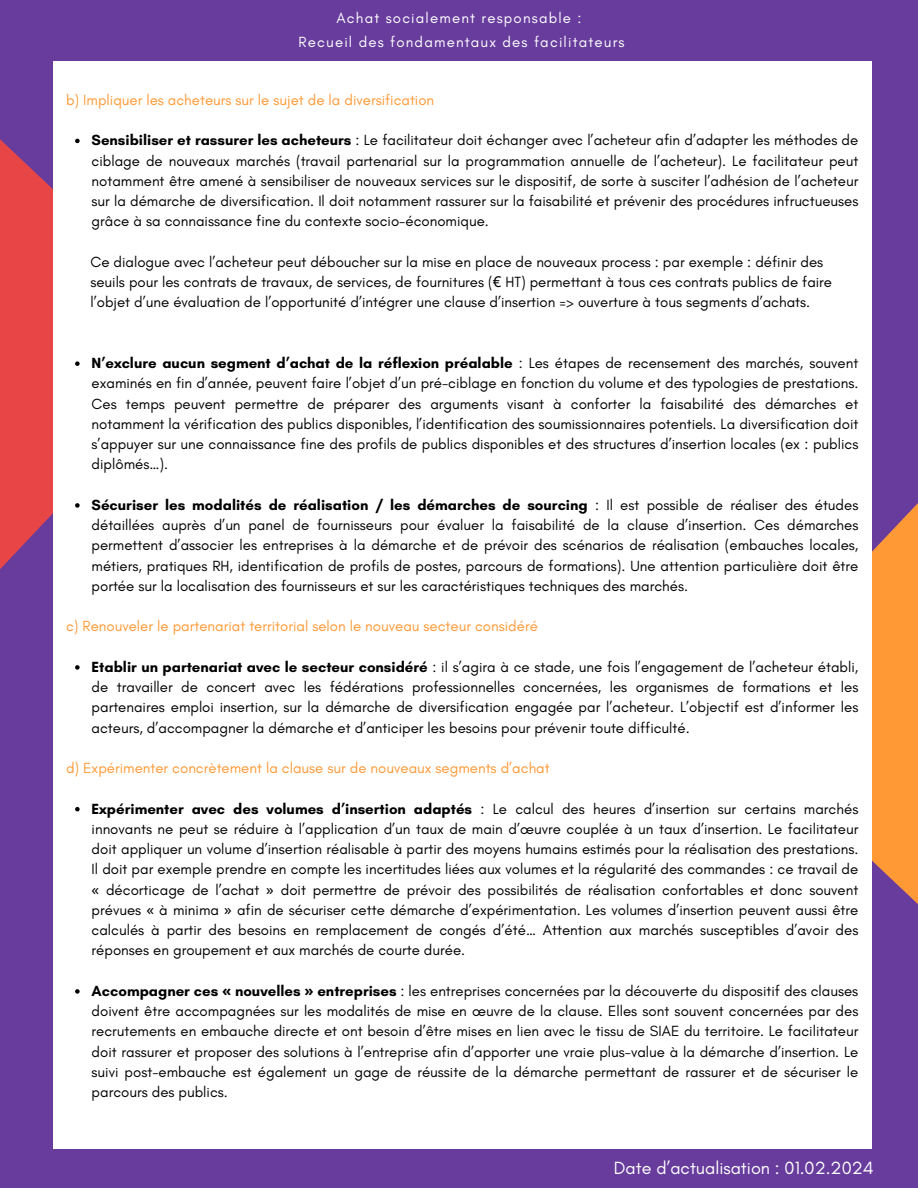
<style>
.page{position:relative;width:918px;height:1188px;background:#673c9d}
.page>*{position:absolute;margin:0;border:0;box-sizing:border-box;transform-origin:0 0}
.t1{font:18px "Glacial Indifference";color:#fff}
.t2{font:15px/20.2px "Glacial Indifference";color:#000;text-align:justify}
.t3{font:15px "Glacial Indifference";color:#ff9935}
.t4{font:15px "Glacial Indifference";letter-spacing:.08em;color:#fff}
.s1{font-weight:700}
.s2{font-family:"Noto Sans"}
.s3{font-family:"Noto Sans";font-weight:700}
</style>
<div class="page">
<svg style="left:872px;top:503px;width:46px;height:401px;background:#ed8e41"></svg>
<svg style="left:0;top:139px;width:53px;height:430px;background:#d84450"></svg>
<div style="left:53px;top:61px;width:819px;height:1088px;background:#fff"></div>
<svg style="left:75px;top:139px;width:5px;height:4px"></svg>
<svg style="left:75px;top:361px;width:5px;height:5px"></svg>
<svg style="left:75px;top:503px;width:5px;height:5px"></svg>
<svg style="left:75px;top:665px;width:5px;height:5px"></svg>
<svg style="left:75px;top:807px;width:5px;height:4px"></svg>
<svg style="left:75px;top:989px;width:5px;height:5px"></svg>
<p class="t4" style="left:336px;top:9px;width:247px">Achat socialement responsable :</p>
<h1 class="t4" style="left:299px;top:33px;width:328px">Recueil des fondamentaux des facilitateurs</h1>
<p class="t3" style="left:66px;top:91px;width:370px">b) Impliquer les acheteurs sur le sujet de la diversification</p>
<p class="t2" style="left:92px;top:130px;width:768px"><span class="s1">Sensibiliser et rassurer les acheteurs</span> : Le facilitateur doit échanger avec l’acheteur afin d’adapter les méthodes de ciblage de nouveaux marchés (travail partenarial sur la programmation annuelle de l’acheteur). Le facilitateur peut notamment être amené à sensibiliser de nouveaux services sur le dispositif, de sorte à susciter l’adhésion de l’acheteur sur la démarche de diversification. Il doit notamment rassurer sur la faisabilité et prévenir des procédures infructueuses grâce à sa connaissance fine du contexte socio-économique.</p>
<p class="t2" style="left:90px;top:252px;width:734px">Ce dialogue avec l’acheteur peut déboucher sur la mise en place de nouveaux process : par exemple : définir des</p>
<p class="t2" style="left:90px;top:272px;width:743px">seuils pour les contrats de travaux, de services, de fournitures (<span class="s2">€</span> HT) permettant à tous ces contrats publics de faire</p>
<p class="t2" style="left:90px;top:292px;width:721px">l’objet d’une évaluation de l’opportunité d’intégrer une clause d’insertion =&gt; ouverture à tous segments d’achats.</p>
<p class="t2" style="left:92px;top:353px;width:768px"><span class="s1">N’exclure aucun segment d’achat de la réflexion préalable</span> : Les étapes de recensement des marchés, souvent examinés en fin d’année, peuvent faire l’objet d’un pré-ciblage en fonction du volume et des typologies de prestations.<br>Ces temps peuvent permettre de préparer des arguments visant à conforter la faisabilité des démarches et notamment la vérification des publics disponibles, l’identification des soumissionnaires potentiels. La diversification doit s’appuyer sur une connaissance fine des profils de publics disponibles et des structures d’insertion locales (ex : publics diplômés…).</p>
<p class="t2" style="left:92px;top:495px;width:768px"><span class="s1">Sécuriser les modalités de réalisation / les démarches de sourcing</span> : Il est possible de réaliser des études détaillées auprès d’un panel de fournisseurs pour évaluer la faisabilité de la clause d’insertion. Ces démarches permettent d’associer les entreprises à la démarche et de prévoir des scénarios de réalisation (embauches locales, métiers, pratiques RH, identification de profils de postes, parcours de formations). Une attention particulière doit être portée sur la localisation des fournisseurs et sur les caractéristiques techniques des marchés.</p>
<p class="t3" style="left:66px;top:617px;width:473px">c) Renouveler le partenariat territorial selon le nouveau secteur considéré</p>
<p class="t2" style="left:92px;top:657px;width:768px"><span class="s1">Etablir un partenariat avec le secteur considéré</span> : il s’agira à ce stade, une fois l’engagement de l’acheteur établi, de travailler de concert avec les fédérations professionnelles concernées, les organismes de formations et les partenaires emploi insertion, sur la démarche de diversification engagée par l’acheteur. L’objectif est d’informer les acteurs, d’accompagner la démarche et d’anticiper les besoins pour prévenir toute difficulté.</p>
<p class="t3" style="left:66px;top:759px;width:485px">d) Expérimenter concrètement la clause sur de nouveaux segments d’achat</p>
<p class="t2" style="left:92px;top:798px;width:768px"><span class="s1">Expérimenter avec des volumes d’insertion adaptés</span> : Le calcul des heures d’insertion sur certains marchés innovants ne peut se réduire à l’application d’un taux de main d’œuvre couplée à un taux d’insertion. Le facilitateur doit appliquer un volume d’insertion réalisable à partir des moyens humains estimés pour la réalisation des prestations.<br>Il doit par exemple prendre en compte les incertitudes liées aux volumes et la régularité des commandes : ce travail de <span class="s2">«</span> décorticage de l’achat <span class="s2">»</span> doit permettre de prévoir des possibilités de réalisation confortables et donc souvent prévues <span class="s2">«</span> à minima <span class="s2">»</span> afin de sécuriser cette démarche d’expérimentation. Les volumes d’insertion peuvent aussi être calculés à partir des besoins en remplacement de congés d’été… Attention aux marchés susceptibles d’avoir des réponses en groupement et aux marchés de courte durée.</p>
<p class="t2" style="left:92px;top:981px;width:768px"><span class="s1">Accompagner ces</span> <span class="s3">«</span> <span class="s1">nouvelles</span> <span class="s3">»</span> <span class="s1">entreprises</span> : les entreprises concernées par la découverte du dispositif des clauses doivent être accompagnées sur les modalités de mise en œuvre de la clause. Elles sont souvent concernées par des recrutements en embauche directe et ont besoin d’être mises en lien avec le tissu de SIAE du territoire. Le facilitateur doit rassurer et proposer des solutions à l’entreprise afin d’apporter une vraie plus-value à la démarche d’insertion. Le suivi post-embauche est également un gage de réussite de la démarche permettant de rassurer et de sécuriser le parcours des publics.</p>
<p class="t1" style="left:614px;top:1156px;width:261px">Date d’actualisation : 01.02.2024</p>
</div>
